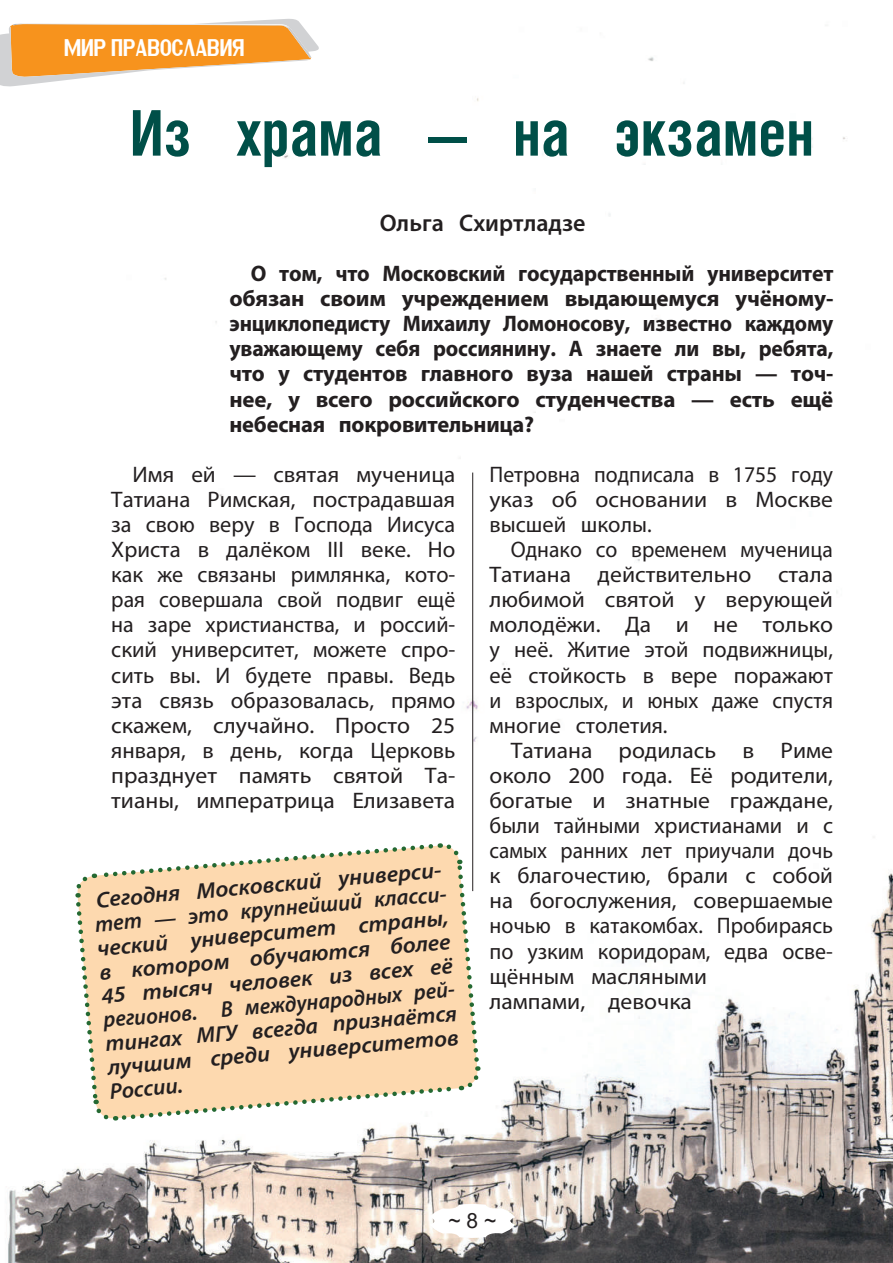
<style>
.page{position:relative;width:893px;height:1263px;background:#fff}
.page>*{position:absolute;margin:0;border:0;box-sizing:border-box;transform-origin:0 0}
.t1{font:700 63px "Helios Cond C";color:#004f48;scale:.95 1}
.t2{font:600 24px "Myriad Pro";color:#231f20}
.t3{font:24px "Azbuka Fixed";letter-spacing:.005em;color:#fff;scale:.85 1}
.t4{font:22.5px/25px "Myriad Pro";color:#231f20;text-align:justify}
.t5{font:700 22.5px/25px "Myriad Pro";letter-spacing:-.01em;color:#231f20;text-align:justify}
.t6{font:22.5px/25px "Myriad Pro";color:#231f20;scale:1.05 1}
.t7{font:italic 600 22.5px/24px "Myriad Pro";color:#231f20;scale:1.05 1}
.t8{font:22.5px/25px "Myriad Pro";color:#231f20;text-align:justify;scale:.96 1}
.t9{font:21px "Arial";color:#231f20}
</style>
<div class="page">
<img style="left:8px;top:57px;width:885px;height:1206px">
<svg style="left:73px;top:840px;width:409px;height:283px"></svg>
<hr style="left:472px;top:472px;width:1px;height:419px;background:#231f20">
<svg style="left:430px;top:1203px;width:85px;height:36px"></svg>
<svg style="left:0;top:19px;width:319px;height:68px"></svg>
<p class="t3" style="left:64px;top:34px;width:214px">Мир православия</p>
<h1 class="t1" style="left:130px;top:95px;width:722px">Из храма — на экзамен</h1>
<p class="t2" style="left:380px;top:208px;width:207px">Ольга Схиртладзе</p>
<p class="t5" style="left:230px;top:260px;width:605px;text-indent:21px">О том, что Московский государственный университет обязан своим учреждением выдающемуся учёному&shy;энциклопедисту Михаилу Ломоносову, известно каждому уважающему себя россиянину. А знаете ли вы, ребята, что у студентов главного вуза нашей страны — точ&shy;нее, у всего российского студенчества — есть ещё небесная покровительница?</p>
<p class="t4" style="left:111px;top:461px;width:346px;text-indent:21px">Имя ей — святая мученица Татиана Римская, пострадавшая за свою веру в Господа Иисуса Христа в далёком III веке. Но как же связаны римлянка, кото&shy;рая совершала свой подвиг ещё на заре христианства, и россий&shy;ский университет, можете спро&shy;сить вы. И будете правы. Ведь эта связь образовалась, прямо скажем, случайно. Просто 25 января, в день, когда Церковь празднует память святой Та&shy;тианы, императрица Елизавета</p>
<p class="t8" style="left:489px;top:461px;width:359px">Петровна подписала в 1755 году указ об основании в Москве высшей школы.</p>
<p class="t4" style="left:489px;top:537px;width:345px;text-indent:21px">Однако со временем мученица Татиана действительно стала любимой святой у верующей молодёжи. Да и не только у неё. Житие этой подвижницы, её стойкость в вере поражают и взрослых, и юных даже спустя многие столетия.</p>
<p class="t6" style="left:489px;top:737px;width:329px;text-indent:21px">Татиана родилась в Риме около 200 года. Её родители, богатые и знатные граждане, были тайными христианами и с самых ранних лет приучали дочь к благочестию, брали с собой на богослужения, совершаемые ночью в катакомбах. Пробираясь по узким коридорам, едва осве&shy;щённым масляными<br>лампами, девочка</p>
<p class="t7" style="left:92px;top:888px;width:341px;rotate:-5deg">Сегодня Московский универси&shy;тет — это крупнейший класси&shy;ческий университет страны, в котором обучаются более<br>45 тысяч человек из всех её регионов. В международных рей&shy;тингах МГУ всегда признаётся лучшим среди университетов<br>России.</p>
<p class="t9" style="left:448px;top:1206px;width:49px">~ 8 ~</p>
</div>
